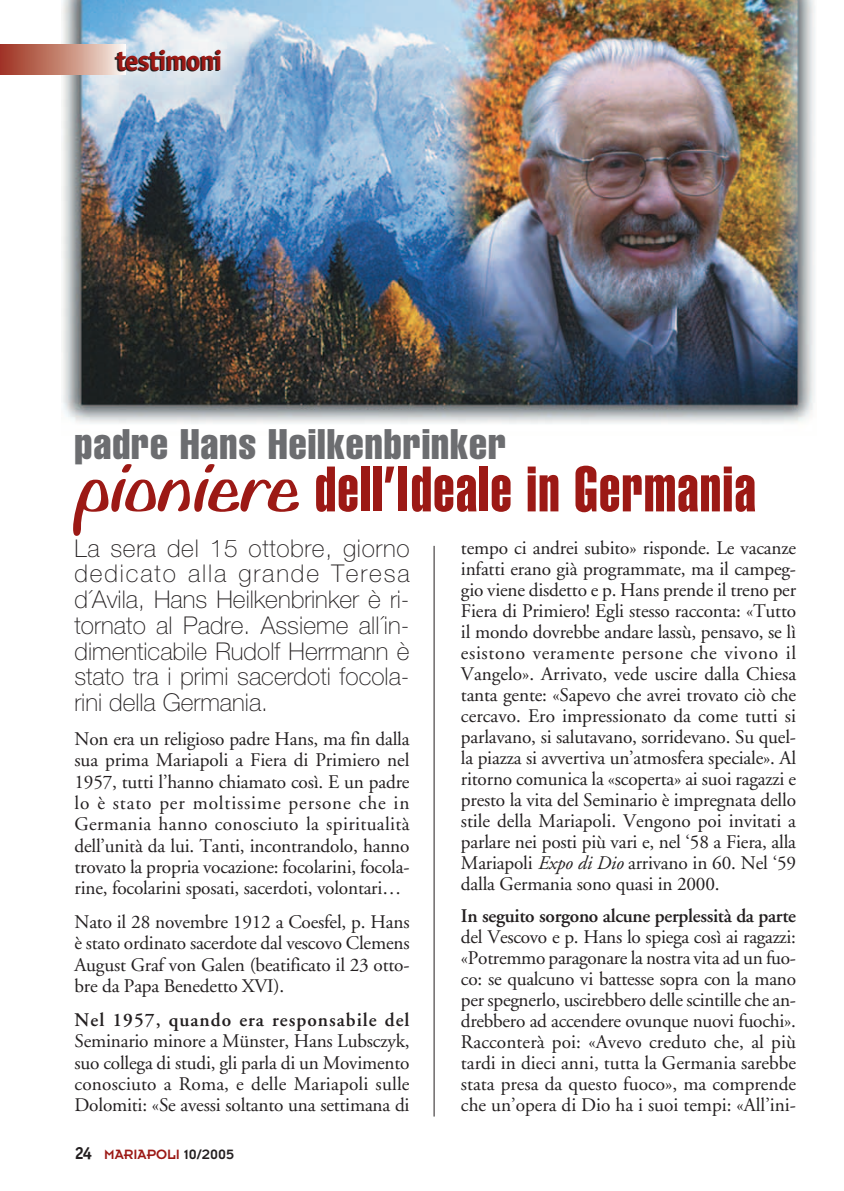
<style>
.page{position:relative;width:844px;height:1191px;background:#fff}
.page>*{position:absolute;margin:0;border:0;box-sizing:border-box;transform-origin:0 0}
.t1{font:63px "Helvetica Extra Compressed";letter-spacing:.025em;color:#9c1915}
.t2{font:extra-condensed 42px "Helvetica";letter-spacing:.025em;color:#6c6d70}
.t3{font:700 28px "Officina Sans";letter-spacing:-.04em;color:#9c1915}
.t4{font:100 24.5px/25.7px "Helvetica Neue";color:#231f20;text-align:justify}
.t5{font:19.25px/21px "Adobe Garamond";letter-spacing:-.01em;color:#231f20;text-align:justify}
.t6{font:600 19.25px "Adobe Garamond";letter-spacing:-.015em;color:#231f20}
.t7{font:600 19.25px "Adobe Garamond";letter-spacing:.05em;color:#231f20}
.t8{font:14.88px "Insignia";color:#9c1915}
.s1{font-family:"Biffo";font-size:84px}
.s2{font-family:"Officina Sans";font-weight:700;font-size:17.5px;color:#231f20}
.s3{color:#231f20}
.s4{font-style:italic}
</style>
<div class="page">
<img style="left:62px;top:0;width:753px;height:424px">
<hr style="left:433px;top:546px;width:1px;height:570px;background:#231f20">
<svg style="left:0;top:45px;width:127px;height:29px;background:#c98e7f"></svg>
<h3 class="t3" style="left:116px;top:50px;width:108px">testimoni</h3>
<h2 class="t2" style="left:74px;top:429px;width:433px">padre Hans Heilkenbrinker</h2>
<h1 class="t1" style="left:74px;top:466px;width:682px"><span class="s1">pioniere</span> dell’Ideale in Germania</h1>
<p class="t4" style="left:74px;top:538px;width:336px">La sera del 15 ottobre, giorno dedicato alla grande Teresa d´Avila, Hans Heilkenbrinker è ri&shy;tornato al Padre. Assieme all´in&shy;dimenticabile Rudolf Herrmann è stato tra i primi sacerdoti focola&shy;rini della Germania.</p>
<p class="t5" style="left:74px;top:730px;width:336px">Non era un religioso padre Hans, ma fin dalla sua prima Mariapoli a Fiera di Primiero nel 1957, tutti l’hanno chiamato così. E un padre lo è stato per moltissime persone che in Germania hanno conosciuto la spiritualità dell’unità da lui. Tanti, incontrandolo, hanno trovato la propria vocazione: focolarini, focola&shy;rine, focolarini sposati, sacerdoti, volontari…</p>
<p class="t5" style="left:74px;top:913px;width:336px">Nato il 28 novembre 1912 a Coesfel, p. Hans è stato ordinato sacerdote dal vescovo Clemens August Graf von Galen (beatificato il 23 otto&shy;bre da Papa Benedetto XVI).</p>
<p class="t7" style="left:74px;top:1012px;width:336px">Nel 1957, quando era responsabile del</p>
<p class="t5" style="left:74px;top:1032px;width:336px">Seminario minore a Münster, Hans Lubsczyk, suo collega di studi, gli parla di un Movimento conosciuto a Roma, e delle Mariapoli sulle Dolomiti: «Se avessi soltanto una settimana di</p>
<p class="t8" style="left:74px;top:1148px;width:161px"><span class="s2">24</span> MARIAPOLI <span class="s3">10/2005</span></p>
<p class="t5" style="left:461px;top:539px;width:336px">tempo ci andrei subito» risponde. Le vacanze infatti erano già programmate, ma il campeg&shy;gio viene disdetto e p. Hans prende il treno per Fiera di Primiero! Egli stesso racconta: «Tutto il mondo dovrebbe andare lassù, pensavo, se lì esistono veramente persone che vivono il Vangelo». Arrivato, vede uscire dalla Chiesa tanta gente: «Sapevo che avrei trovato ciò che cercavo. Ero impressionato da come tutti si parlavano, si salutavano, sorridevano. Su quel&shy;la piazza si avvertiva un’atmosfera speciale». Al ritorno comunica la «scoperta» ai suoi ragazzi e presto la vita del Seminario è impregnata dello stile della Mariapoli. Vengono poi invitati a parlare nei posti più vari e, nel ‘58 a Fiera, alla Mariapoli <span class="s4">Expo di Dio</span> arrivano in 60. Nel ‘59 dalla Germania sono quasi in 2000.</p>
<p class="t6" style="left:461px;top:908px;width:336px">In seguito sorgono alcune perplessità da parte</p>
<p class="t5" style="left:461px;top:928px;width:336px">del Vescovo e p. Hans lo spiega così ai ragazzi: «Potremmo paragonare la nostra vita ad un fuo&shy;co: se qualcuno vi battesse sopra con la mano per spegnerlo, uscirebbero delle scintille che an&shy;drebbero ad accendere ovunque nuovi fuochi».<br>Racconterà poi: «Avevo creduto che, al più tardi in dieci anni, tutta la Germania sarebbe stata presa da questo fuoco», ma comprende che un’opera di Dio ha i suoi tempi: «All’ini-</p>
</div>
